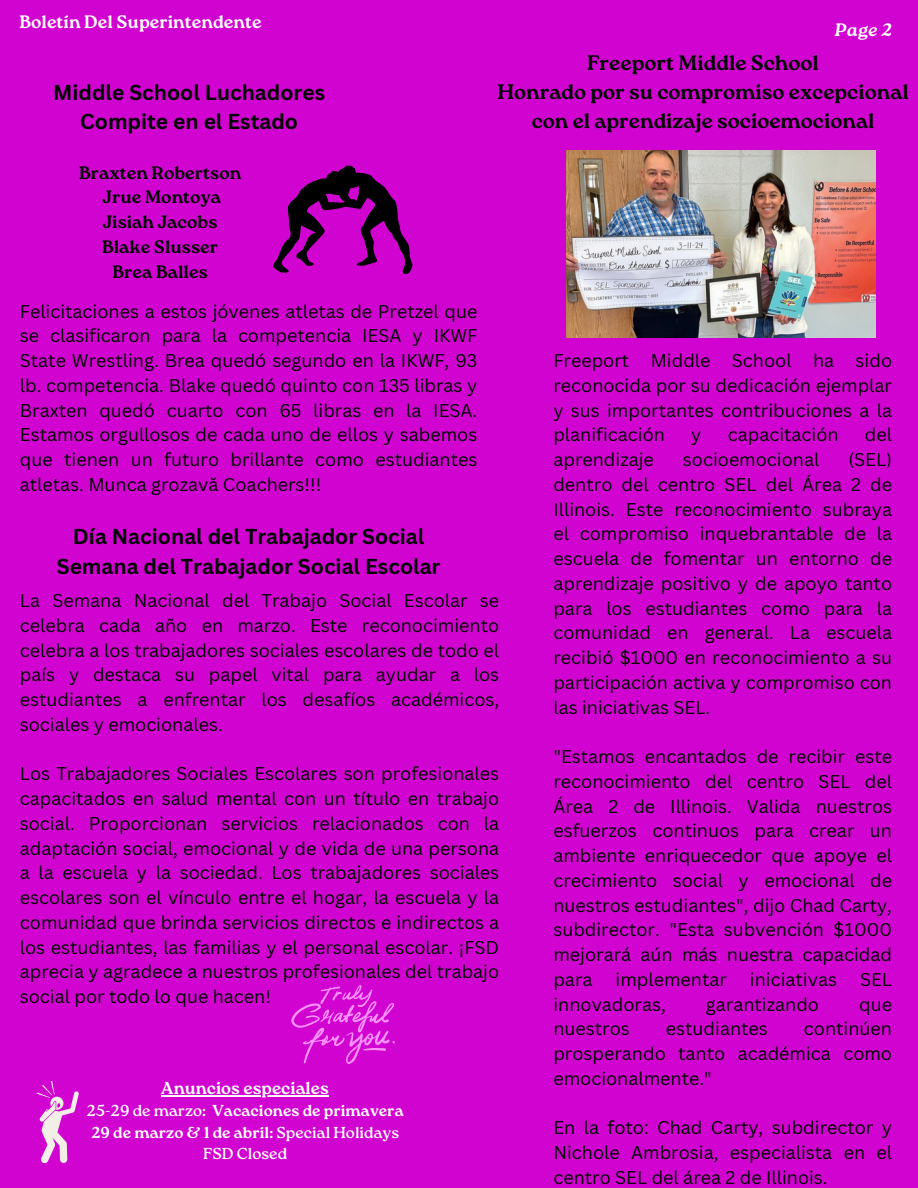
<style>
.page{position:relative;width:918px;height:1188px;background:#d103d1}
.page>*{position:absolute;margin:0;border:0;box-sizing:border-box;transform-origin:0 0}
.t1{font:700 21px/29.2px "Canva Sans";color:#000;text-align:center}
.t2{font:700 21px/29.2px "Roca One";color:#000;text-align:center}
.t3{font:18px/24.8px "Canva Sans";color:#000;text-align:justify}
.t4{font:700 18px/24.8px "Roca One";color:#000;text-align:center}
.t5{font:700 18px "Roca One";color:#fff}
.t6{font:italic 700 18px "Roca One";color:#fff}
.t7{font:700 17.25px "Roca One";color:#fff}
.t8{font:700 15.9px/21.6px "Roca One";color:#fff;text-align:center}
.s1{font-weight:400}
</style>
<div class="page">
<svg style="left:37px;top:1081px;width:42px;height:82px"></svg>
<hr style="left:161px;top:1095px;width:168px;height:1px;background:#fff">
<svg style="left:273px;top:166px;width:140px;height:108px"></svg>
<svg style="left:291px;top:985px;width:104px;height:79px"></svg>
<img style="left:567px;top:151px;width:308px;height:186px">
<p class="t5" style="left:19px;top:11px;width:244px">Boletín Del Superintendente</p>
<p class="t6" style="left:835px;top:19px;width:59px">Page 2</p>
<p class="t2" style="left:497px;top:48px;width:413px">Freeport Middle School<br>Honrado por su compromiso excepcional con el aprendizaje socioemocional</p>
<p class="t1" style="left:53px;top:77px;width:274px">Middle School Luchadores<br>Compite en el Estado</p>
<p class="t4" style="left:79px;top:160px;width:164px">Braxten Robertson<br>Jrue Montoya<br>Jisiah Jacobs<br>Blake Slusser<br>Brea Balles</p>
<p class="t3" style="left:20px;top:298px;width:459px">Felicitaciones a estos jóvenes atletas de Pretzel que se clasificaron para la competencia IESA y IKWF State Wrestling. Brea quedó segundo en la IKWF, 93 lb. competencia. Blake quedó quinto con 135 libras y Braxten quedó cuarto con 65 libras en la IESA.<br>Estamos orgullosos de cada uno de ellos y sabemos que tienen un futuro brillante como estudiantes atletas. Munca grozavă Coachers!!!</p>
<p class="t1" style="left:57px;top:522px;width:385px">Día Nacional del Trabajador Social<br>Semana del Trabajador Social Escolar</p>
<p class="t3" style="left:20px;top:588px;width:481px">La Semana Nacional del Trabajo Social Escolar se celebra cada año en marzo. Este reconocimiento celebra a los trabajadores sociales escolares de todo el país y destaca su papel vital para ayudar a los estudiantes a enfrentar los desafíos académicos, sociales y emocionales.</p>
<p class="t3" style="left:20px;top:761px;width:481px">Los Trabajadores Sociales Escolares son profesionales capacitados en salud mental con un título en trabajo social. Proporcionan servicios relacionados con la adaptación social, emocional y de vida de una persona a la escuela y la sociedad. Los trabajadores sociales escolares son el vínculo entre el hogar, la escuela y la comunidad que brinda servicios directos e indirectos a los estudiantes, las familias y el personal escolar. ¡FSD aprecia y agradece a nuestros profesionales del trabajo social por todo lo que hacen!</p>
<p class="t3" style="left:553px;top:348px;width:340px">Freeport Middle School ha sido reconocida por su dedicación ejemplar y sus importantes contribuciones a la planificación</p>
<p class="t3" style="left:691px;top:422px;width:12px">y</p>
<p class="t3" style="left:728px;top:422px;width:112px">capacitación</p>
<p class="t3" style="left:865px;top:422px;width:29px">del</p>
<p class="t3" style="left:553px;top:447px;width:340px;text-indent:295px">(SEL) dentro del centro SEL del Área 2 de Illinois. Este reconocimiento subraya el compromiso inquebrantable de la escuela de fomentar un entorno de aprendizaje positivo y de apoyo tanto para los estudiantes como para la comunidad en general. La escuela recibió $1000 en reconocimiento a su participación activa y compromiso con las iniciativas SEL.</p>
<p class="t3" style="left:553px;top:744px;width:340px">"Estamos encantados de recibir este reconocimiento del centro SEL del Área 2 de Illinois. Valida nuestros esfuerzos continuos para crear un ambiente enriquecedor que apoye el crecimiento social y emocional de nuestros estudiantes", dijo Chad Carty, subdirector. "Esta subvención $1000 mejorará aún más nuestra capacidad para</p>
<p class="t3" style="left:553px;top:447px;width:102px">aprendizaje</p>
<p class="t3" style="left:683px;top:447px;width:138px">socioemocional</p>
<p class="t3" style="left:616px;top:966px;width:113px">implementar</p>
<p class="t3" style="left:750px;top:966px;width:89px">iniciativas</p>
<p class="t3" style="left:860px;top:966px;width:34px">SEL</p>
<p class="t3" style="left:553px;top:991px;width:114px">innovadoras,</p>
<p class="t3" style="left:706px;top:991px;width:115px">garantizando</p>
<p class="t3" style="left:859px;top:991px;width:34px">que</p>
<p class="t3" style="left:553px;top:1016px;width:78px">nuestros</p>
<p class="t3" style="left:666px;top:1016px;width:103px">estudiantes</p>
<p class="t3" style="left:553px;top:1016px;width:340px;text-indent:251px">continúen prosperando tanto académica como emocionalmente."</p>
<p class="t3" style="left:553px;top:1115px;width:340px">En la foto: Chad Carty, subdirector y Nichole Ambrosia, especialista en el centro SEL del área 2 de Illinois.</p>
<p class="t7" style="left:161px;top:1078px;width:169px">Anuncios especiales</p>
<p class="t8" style="left:86px;top:1100px;width:319px"><span class="s1">25-29 de marzo</span>: Vacaciones de primavera<br>29 de marzo &amp; 1 de abril: <span class="s1">Special Holidays<br>FSD Closed</span></p>
</div>
